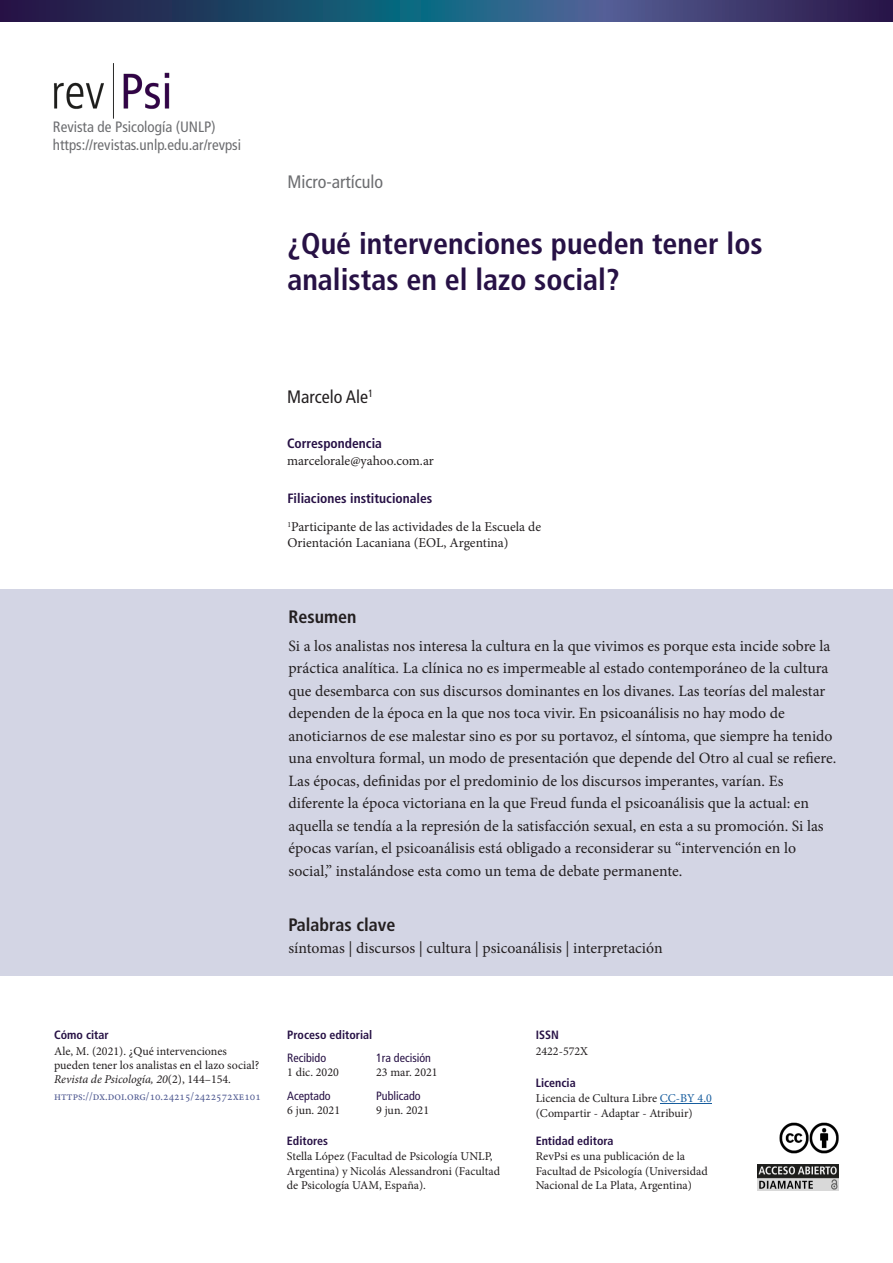
<style>
.page{position:relative;width:893px;height:1263px;background:#fff}
.page>*{position:absolute;margin:0;border:0;box-sizing:border-box;transform-origin:0 0}
.t1{font:700 condensed 30px/36px "Frutiger LT Com";color:#271145}
.t2{font:700 condensed 18px "Frutiger LT Com";color:#231f20}
.t3{font:condensed 18px "Frutiger LT Com";color:#6c6d70}
.t4{font:condensed 18px "Frutiger LT Com";color:#231f20}
.t5{font:15.75px/22.5px "Minion Pro";color:#231f20}
.t6{font:condensed 15px/18px "Frutiger LT Com";color:#6c6d70}
.t7{font:13.5px/16.2px "Minion Pro";color:#231f20}
.t8{font:700 condensed 13.5px "Frutiger LT Com";color:#271145}
.t9{font:12px/14.4px "Minion Pro";color:#231f20}
.t10{font:700 condensed 12px "Frutiger LT Com";color:#271145}
.t11{font:12px "Minion Pro";color:#515b92;scale:.94 1}
.t12{font:condensed 12px "Frutiger LT Com";color:#271145}
.s1{font-style:italic}
.s2{color:#175d9e}
</style>
<div class="page">
<svg style="left:0;top:0;width:893px;height:21px;background:#2b446d"></svg>
<img style="left:53px;top:63px;width:117px;height:56px">
<div style="left:0;top:589px;width:893px;height:386px;background:#d3d5e4"></div>
<hr style="left:660px;top:1103px;width:52px;height:1px;background:#175d9e">
<img style="left:757px;top:1164px;width:82px;height:27px">
<img style="left:779px;top:1123px;width:60px;height:30px">
<p class="t6" style="left:53px;top:119px;width:190px">Revista de Psicología (UNLP) https://revistas.unlp.edu.ar/revpsi</p>
<p class="t3" style="left:287px;top:174px;width:97px">Micro-artículo</p>
<h1 class="t1" style="left:287px;top:229px;width:477px">¿Qué intervenciones pueden tener los analistas en el lazo social?</h1>
<p class="t4" style="left:287px;top:389px;width:88px">Marcelo Ale<sup>1</sup></p>
<p class="t8" style="left:287px;top:438px;width:96px">Correspondencia</p>
<p class="t7" style="left:287px;top:454px;width:148px">marcelorale@yahoo.com.ar</p>
<p class="t8" style="left:287px;top:493px;width:146px">Filiaciones institucionales</p>
<p class="t7" style="left:287px;top:520px;width:255px"><sup>1</sup>Participante de las actividades de la Escuela de<br>Orientación Lacaniana (EOL, Argentina)</p>
<p class="t2" style="left:289px;top:609px;width:70px">Resumen</p>
<p class="t5" style="left:289px;top:636px;width:549px">Si a los analistas nos interesa la cultura en la que vivimos es porque esta incide sobre la práctica analítica. La clínica no es impermeable al estado contemporáneo de la cultura que desembarca con sus discursos dominantes en los divanes. Las teorías del malestar dependen de la época en la que nos toca vivir. En psicoanálisis no hay modo de anoticiarnos de ese malestar sino es por su portavoz, el síntoma, que siempre ha tenido una envoltura formal, un modo de presentación que depende del Otro al cual se refiere.<br>Las épocas, definidas por el predominio de los discursos imperantes, varían. Es diferente la época victoriana en la que Freud funda el psicoanálisis que la actual: en aquella se tendía a la represión de la satisfacción sexual, en esta a su promoción. Si las épocas varían, el psicoanálisis está obligado a reconsiderar su “intervención en lo social,” instalándose esta como un tema de debate permanente.</p>
<p class="t2" style="left:289px;top:917px;width:108px">Palabras clave</p>
<p class="t5" style="left:289px;top:938px;width:376px">síntomas | discursos | cultura | psicoanálisis | interpretación</p>
<p class="t10" style="left:54px;top:1030px;width:56px">Cómo citar</p>
<p class="t9" style="left:54px;top:1045px;width:207px">Ale, M. (2021). ¿Qué intervenciones pueden tener los analistas en el lazo social?<br><span class="s1">Revista de Psicología, 20</span>(2), 144–154.</p>
<p class="t11" style="left:54px;top:1091px;width:221px">https://dx.doi.org/10.24215/2422572Xe101</p>
<p class="t10" style="left:287px;top:1030px;width:87px">Proceso editorial</p>
<p class="t12" style="left:287px;top:1053px;width:40px">Recibido</p>
<p class="t9" style="left:287px;top:1066px;width:53px">1 dic. 2020</p>
<p class="t12" style="left:287px;top:1091px;width:45px">Aceptado</p>
<p class="t9" style="left:287px;top:1104px;width:54px">6 jun. 2021</p>
<p class="t12" style="left:376px;top:1053px;width:56px">1ra decisión</p>
<p class="t9" style="left:376px;top:1066px;width:63px">23 mar. 2021</p>
<p class="t12" style="left:376px;top:1091px;width:46px">Publicado</p>
<p class="t9" style="left:376px;top:1104px;width:54px">9 jun. 2021</p>
<p class="t10" style="left:287px;top:1136px;width:43px">Editores</p>
<p class="t9" style="left:287px;top:1150px;width:215px">Stella López (Facultad de Psicología UNLP,<br>Argentina) y Nicolás Alessandroni (Facultad de Psicología UAM, España).</p>
<p class="t10" style="left:536px;top:1030px;width:25px">ISSN</p>
<p class="t9" style="left:536px;top:1045px;width:53px">2422-572X</p>
<p class="t10" style="left:536px;top:1078px;width:42px">Licencia</p>
<p class="t9" style="left:536px;top:1092px;width:178px">Licencia de Cultura Libre <span class="s2">CC-BY 4.0 </span>(Compartir - Adaptar - Atribuir)</p>
<p class="t10" style="left:536px;top:1136px;width:79px">Entidad editora</p>
<p class="t9" style="left:536px;top:1150px;width:174px">RevPsi es una publicación de la<br>Facultad de Psicología (Universidad<br>Nacional de La Plata, Argentina)</p>
</div>
